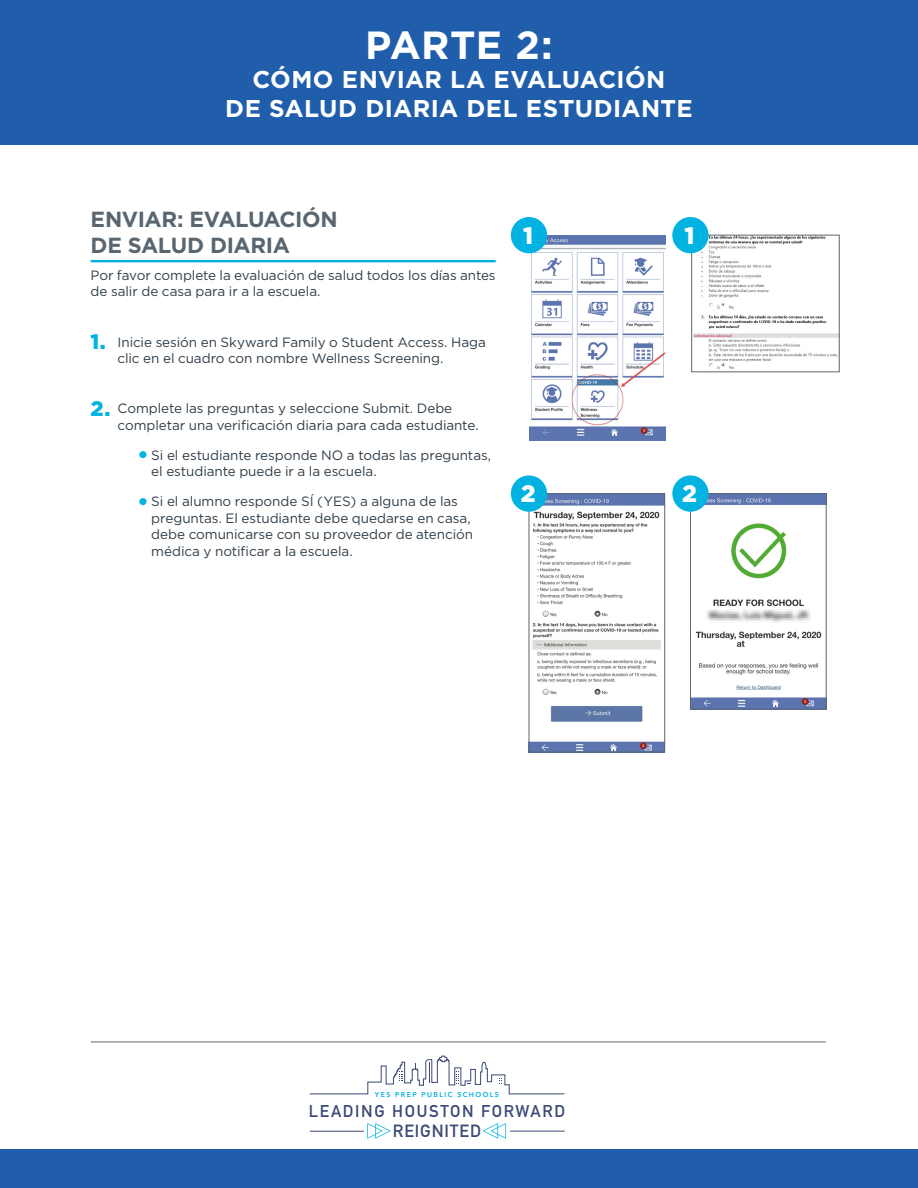
<style>
.page{position:relative;width:918px;height:1188px;background:#fff}
.page>*{position:absolute;margin:0;border:0;box-sizing:border-box;transform-origin:0 0}
.t1{font:700 39.3px "Gotham";letter-spacing:.01em;color:#fff}
.t2{font:700 24.3px/29.1px "Gotham";letter-spacing:.015em;color:#fff;text-align:center}
.t3{font:900 23.85px "Gotham";color:#fcfeff}
.t4{font:700 21.9px/26.2px "Gotham";letter-spacing:-.02em;color:#596670}
.t5{font:700 17.4px "DIN Alternate";letter-spacing:.05em;color:#3b4976}
.t6{font:700 16.8px "DIN Alternate";letter-spacing:.1em;color:#3b4976}
.t7{font:13.5px/16.5px "Gotham";letter-spacing:-.005em;color:#303e49}
.t8{font:800 6.9px "Avenir";letter-spacing:.2em;color:#00b1e0}
.s1{font-weight:900;font-size:21px;color:#02b3e2}
</style>
<div class="page">
<div style="left:0;top:0;width:918px;height:145px;background:#205eac"></div>
<div style="left:0;top:1150px;width:918px;height:38px;background:#205eac"></div>
<svg style="left:309px;top:1056px;width:256px;height:38px"></svg>
<hr style="left:310px;top:1131px;width:54px;height:1px;background:#3b4976">
<svg style="left:367px;top:1123px;width:24px;height:16px"></svg>
<svg style="left:483px;top:1123px;width:23px;height:16px"></svg>
<hr style="left:510px;top:1131px;width:55px;height:1px;background:#3b4976">
<hr style="left:91px;top:1041px;width:734px;height:1px;background:#596670">
<hr style="left:91px;top:260px;width:405px;height:2px;background:#02b3e2">
<img style="left:530px;top:235px;width:135px;height:206px">
<div style="left:511px;top:217px;width:36px;height:36px;background:#02b3e2;border-radius:50%"></div>
<img style="left:531px;top:495px;width:132px;height:255px">
<div style="left:529px;top:493px;width:136px;height:259px;border:1px solid #596670"></div>
<div style="left:511px;top:475px;width:36px;height:37px;background:#02b3e2;border-radius:50%"></div>
<img style="left:692px;top:495px;width:132px;height:212px">
<div style="left:690px;top:493px;width:136px;height:216px;border:1px solid #596670"></div>
<div style="left:672px;top:475px;width:37px;height:37px;background:#02b3e2;border-radius:50%"></div>
<img style="left:694px;top:237px;width:143px;height:132px">
<div style="left:692px;top:235px;width:147px;height:137px;border:1px solid #596670"></div>
<div style="left:672px;top:217px;width:37px;height:36px;background:#02b3e2;border-radius:50%"></div>
<h1 class="t1" style="left:365px;top:19px;width:189px">PARTE 2:</h1>
<h2 class="t2" style="left:225px;top:65px;width:469px">CÓMO ENVIAR LA EVALUACIÓN<br>DE SALUD DIARIA DEL ESTUDIANTE</h2>
<h3 class="t4" style="left:91px;top:206px;width:249px">ENVIAR: EVALUACIÓN<br>DE SALUD DIARIA</h3>
<p class="t7" style="left:91px;top:267px;width:407px">Por favor complete la evaluación de salud todos los días antes de salir de casa para ir a la escuela.</p>
<p class="t7" style="left:118px;top:333px;width:370px;text-indent:-27px"><span class="s1">1.</span> Inicie sesión en Skyward Family o Student Access. Haga clic en el cuadro con nombre Wellness Screening.</p>
<p class="t7" style="left:118px;top:400px;width:363px;text-indent:-27px"><span class="s1">2.</span> Complete las preguntas y seleccione Submit. Debe completar una verificación diaria para cada estudiante.</p>
<p class="t7" style="left:151px;top:447px;width:341px;text-indent:-14px"><span class="s1">•</span> Si el estudiante responde NO a todas las preguntas, el estudiante puede ir a la escuela.</p>
<p class="t7" style="left:151px;top:493px;width:323px;text-indent:-14px"><span class="s1">•</span> Si el alumno responde SÍ (YES) a alguna de las preguntas. El estudiante debe quedarse en casa, debe comunicarse con su proveedor de atención médica y notificar a la escuela.</p>
<h3 class="t3" style="left:523px;top:219px;width:12px">1</h3>
<h3 class="t3" style="left:685px;top:219px;width:12px">1</h3>
<h3 class="t3" style="left:521px;top:477px;width:16px">2</h3>
<h3 class="t3" style="left:682px;top:477px;width:16px">2</h3>
<p class="t8" style="left:375px;top:1089px;width:125px">YES PREP PUBLIC SCHOOLS</p>
<p class="t6" style="left:309px;top:1098px;width:258px">LEADING HOUSTON FORWARD</p>
<p class="t5" style="left:393px;top:1117px;width:90px">REIGNITED</p>
</div>
